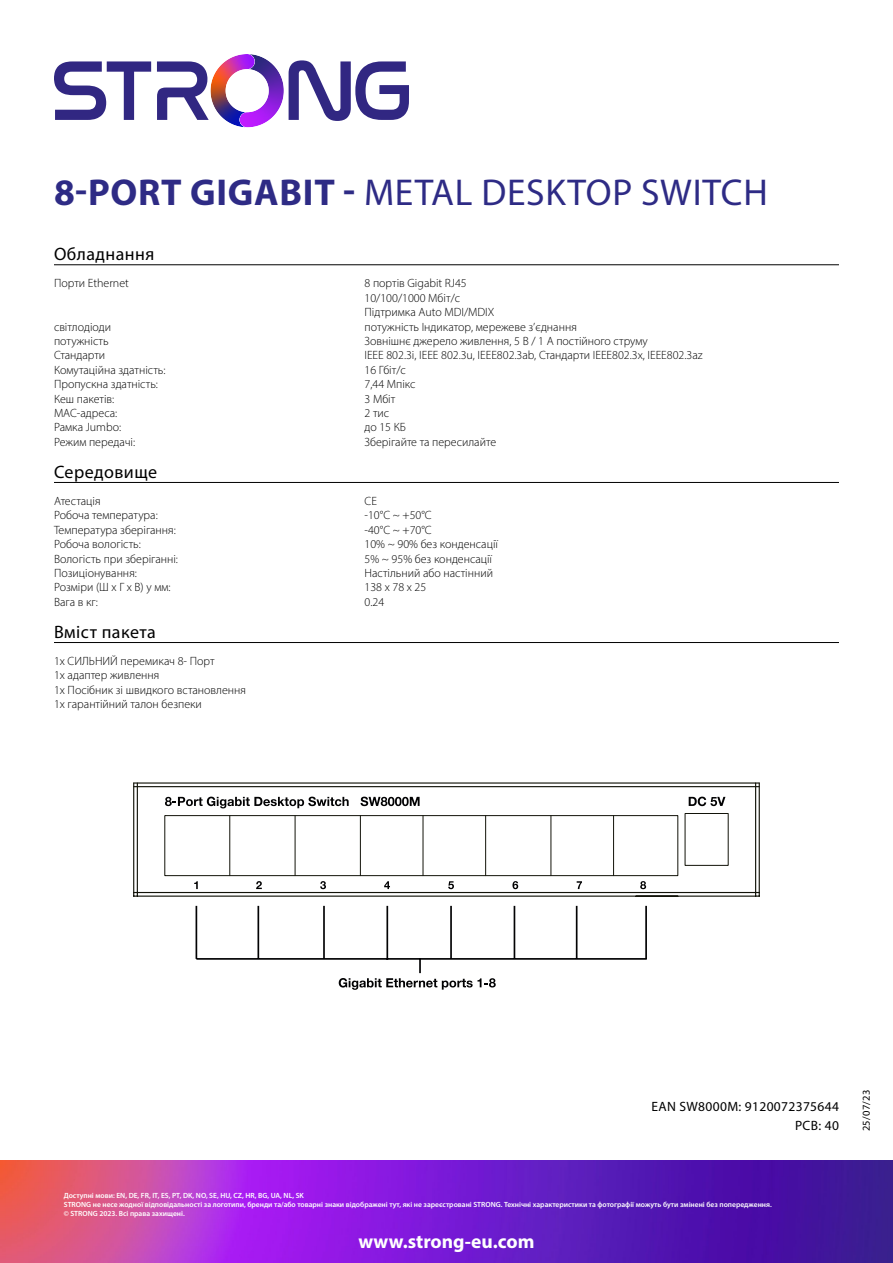
<style>
.page{position:relative;width:893px;height:1263px;background:#fff}
.page>*{position:absolute;margin:0;border:0;box-sizing:border-box;transform-origin:0 0}
.t1{font:37.5px "Myriad Pro";letter-spacing:.02em;color:#2e2b85}
.t2{font:700 19.5px "Myriad Pro";color:#fff}
.t3{font:18px "Myriad Pro";letter-spacing:.025em;color:#000}
.t4{font:13.5px/19.2px "Myriad Pro";letter-spacing:.025em;color:#000;text-align:right}
.t5{font:300 12px/14.4px "Myriad Pro";color:#000}
.t6{font:10.5px "Myriad Pro";color:#000}
.t7{font:600 7.5px/9px "Myriad Pro";color:#fff}
.s1{font-weight:700}
</style>
<div class="page">
<svg style="left:54px;top:61px;width:97px;height:59px"></svg>
<svg style="left:289px;top:60px;width:120px;height:61px"></svg>
<svg style="left:157px;top:54px;width:112px;height:73px"></svg>
<img style="left:0;top:1161px;width:893px;height:102px">
<hr style="left:134px;top:782px;width:625px;height:2px;background:#121309">
<hr style="left:134px;top:786px;width:625px;height:1px;background:#121309">
<hr style="left:133px;top:783px;width:1px;height:113px;background:#121309">
<hr style="left:137px;top:783px;width:1px;height:113px;background:#121309">
<hr style="left:759px;top:783px;width:1px;height:113px;background:#121309">
<hr style="left:755px;top:783px;width:1px;height:113px;background:#121309">
<hr style="left:134px;top:895px;width:625px;height:2px;background:#121309">
<hr style="left:134px;top:892px;width:625px;height:1px;background:#121309">
<svg style="left:164px;top:797px;width:565px;height:92px"></svg>
<hr style="left:229px;top:816px;width:1px;height:60px;background:#121309">
<hr style="left:295px;top:816px;width:1px;height:60px;background:#121309">
<hr style="left:360px;top:816px;width:1px;height:60px;background:#121309">
<hr style="left:423px;top:816px;width:1px;height:60px;background:#121309">
<hr style="left:485px;top:816px;width:1px;height:60px;background:#121309">
<hr style="left:551px;top:816px;width:1px;height:60px;background:#121309">
<hr style="left:613px;top:816px;width:1px;height:60px;background:#121309">
<hr style="left:196px;top:906px;width:1px;height:53px;background:#020203">
<hr style="left:257px;top:906px;width:2px;height:53px;background:#020203">
<hr style="left:323px;top:906px;width:2px;height:53px;background:#020203">
<hr style="left:386px;top:906px;width:2px;height:53px;background:#020203">
<svg style="left:339px;top:960px;width:157px;height:30px"></svg>
<hr style="left:450px;top:906px;width:2px;height:53px;background:#020203">
<hr style="left:514px;top:906px;width:1px;height:53px;background:#020203">
<hr style="left:576px;top:906px;width:1px;height:53px;background:#020203">
<hr style="left:196px;top:958px;width:451px;height:2px;background:#020203">
<hr style="left:645px;top:906px;width:2px;height:52px;background:#020203">
<hr style="left:54px;top:264px;width:785px;height:1px;background:#000">
<hr style="left:54px;top:482px;width:785px;height:1px;background:#000">
<hr style="left:54px;top:642px;width:785px;height:1px;background:#000">
<h1 class="t1" style="left:54px;top:178px;width:715px"><span class="s1">8-PORT GIGABIT -</span> METAL DESKTOP SWITCH</h1>
<h3 class="t3" style="left:54px;top:247px;width:102px">Обладнання</h3>
<p class="t5" style="left:54px;top:277px;width:76px">Порти Ethernet</p>
<p class="t5" style="left:364px;top:277px;width:131px">8 портів Gigabit RJ45<br>10/100/1000 Мбіт/с<br>Підтримка Auto MDI/MDIX</p>
<p class="t5" style="left:54px;top:320px;width:59px">світлодіоди</p>
<p class="t5" style="left:364px;top:320px;width:214px">потужність Індикатор, мережеве з’єднання</p>
<p class="t5" style="left:54px;top:334px;width:56px">потужність</p>
<p class="t5" style="left:365px;top:334px;width:285px">Зовнішнє джерело живлення, 5 В / 1 А постійного струму</p>
<p class="t5" style="left:54px;top:349px;width:53px">Стандарти</p>
<p class="t5" style="left:365px;top:349px;width:340px">IEEE 802.3i, IEEE 802.3u, IEEE802.3ab, Стандарти IEEE802.3x, IEEE802.3az</p>
<p class="t5" style="left:54px;top:363px;width:113px">Комутаційна здатність:</p>
<p class="t5" style="left:365px;top:363px;width:43px">16 Гбіт/с</p>
<p class="t5" style="left:54px;top:377px;width:105px">Пропускна здатність:</p>
<p class="t5" style="left:365px;top:377px;width:53px">7,44 Мпікс</p>
<p class="t5" style="left:54px;top:392px;width:62px">Кеш пакетів:</p>
<p class="t5" style="left:364px;top:392px;width:32px">3 Мбіт</p>
<p class="t5" style="left:54px;top:406px;width:65px">MAC-адреса:</p>
<p class="t5" style="left:364px;top:406px;width:26px">2 тис</p>
<p class="t5" style="left:54px;top:421px;width:69px">Рамка Jumbo:</p>
<p class="t5" style="left:364px;top:421px;width:43px">до 15 КБ</p>
<p class="t5" style="left:54px;top:435px;width:83px">Режим передачі:</p>
<p class="t5" style="left:364px;top:435px;width:133px">Зберігайте та пересилайте</p>
<h3 class="t3" style="left:54px;top:465px;width:105px">Середовище</h3>
<p class="t5" style="left:54px;top:494px;width:48px">Атестація</p>
<p class="t5" style="left:364px;top:494px;width:14px">CE</p>
<p class="t5" style="left:54px;top:509px;width:105px">Робоча температура:</p>
<p class="t5" style="left:365px;top:509px;width:69px">-10°C ~ +50°C</p>
<p class="t5" style="left:54px;top:523px;width:123px">Температура зберігання:</p>
<p class="t5" style="left:365px;top:523px;width:69px">-40°C ~ +70°C</p>
<p class="t5" style="left:54px;top:537px;width:88px">Робоча вологість:</p>
<p class="t5" style="left:364px;top:537px;width:135px">10% ~ 90% без конденсації</p>
<p class="t5" style="left:54px;top:552px;width:126px">Вологість при зберіганні:</p>
<p class="t5" style="left:364px;top:552px;width:129px">5% ~ 95% без конденсації</p>
<p class="t5" style="left:54px;top:566px;width:84px">Позиціонування:</p>
<p class="t5" style="left:365px;top:566px;width:130px">Настільний або настінний</p>
<p class="t5" style="left:54px;top:581px;width:118px">Розміри (Ш x Г x В) у мм:</p>
<p class="t5" style="left:364px;top:581px;width:63px">138 х 78 х 25</p>
<p class="t5" style="left:54px;top:595px;width:45px">Вага в кг:</p>
<p class="t5" style="left:364px;top:595px;width:21px">0.24</p>
<h3 class="t3" style="left:54px;top:625px;width:103px">Вміст пакета</h3>
<p class="t5" style="left:54px;top:654px;width:194px">1x СИЛЬНИЙ перемикач 8- Порт<br>1x адаптер живлення<br>1x Посібник зі швидкого встановлення<br>1x гарантійний талон безпеки</p>
<p class="t4" style="left:652px;top:1098px;width:189px">EAN SW8000M: 9120072375644<br>PCB: 40</p>
<p class="t6" style="left:862px;top:1131px;width:43px;rotate:-90deg">25/07/23</p>
<p class="t7" style="left:64px;top:1192px;width:710px">Доступні мови: EN, DE, FR, IT, ES, PT, DK, NO, SE, HU, CZ, HR, BG, UA, NL, SK<br>STRONG не несе жодної відповідальності за логотипи, бренди та/або товарні знаки відображені тут, які не зареєстровані STRONG. Технічні характеристики та фотографії можуть бути змінені без попередження. © STRONG 2023. Всі права захищені.</p>
<h2 class="t2" style="left:358px;top:1234px;width:178px">www.strong-eu.com</h2>
</div>
